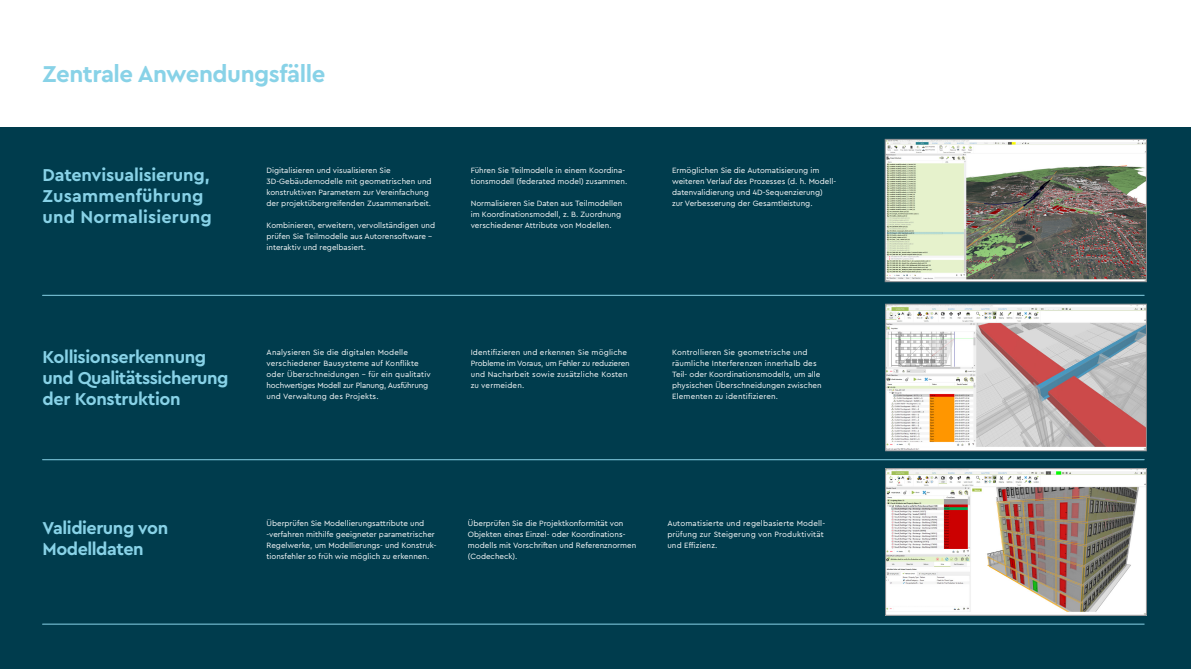
<style>
.page{position:relative;width:1191px;height:669px;background:#fff}
.page>*{position:absolute;margin:0;border:0;box-sizing:border-box;transform-origin:0 0}
.t1{font:700 24px "Cera Pro";letter-spacing:-.02em;color:#88d2e7}
.t2{font:700 18px/21px "Cera Pro";letter-spacing:-.02em;color:#88d2e7}
.t3{font:700 18px/21px "Cera Pro";letter-spacing:.01em;color:#88d2e7}
.t4{font:8px/11px "Cera Pro";color:#fff}
.t5{font:8px/11px "Cera Pro";letter-spacing:.02em;color:#fff}
</style>
<div class="page">
<div style="left:0;top:128px;width:1191px;height:541px;background:#003c4d"></div>
<img style="left:886px;top:141px;width:258px;height:139px">
<div style="left:884px;top:139px;width:262px;height:143px;border:1px solid #898b8e"></div>
<img style="left:887px;top:306px;width:257px;height:143px">
<div style="left:885px;top:304px;width:261px;height:147px;border:1px solid #898b8e"></div>
<img style="left:887px;top:470px;width:257px;height:144px">
<div style="left:885px;top:468px;width:261px;height:148px;border:1px solid #898b8e"></div>
<hr style="left:43px;top:624px;width:1101px;height:1px;background:#88d2e7">
<hr style="left:43px;top:459px;width:1101px;height:1px;background:#88d2e7">
<hr style="left:43px;top:295px;width:1101px;height:1px;background:#88d2e7">
<p class="t1" style="left:43px;top:58px;width:284px">Zentrale Anwendungsfälle</p>
<p class="t3" style="left:43px;top:163px;width:171px">Datenvisualisierung,<br>Zusammenführung und Normalisierung</p>
<p class="t4" style="left:266px;top:164px;width:167px">Digitalisieren und visualisieren Sie 3D-Gebäudemodelle mit geometrischen und konstruktiven Parametern zur Vereinfachung der projektübergreifenden Zusammenarbeit.</p>
<p class="t4" style="left:266px;top:219px;width:170px">Kombinieren, erweitern, vervollständigen und prüfen Sie Teilmodelle aus Autorensoftware – interaktiv und regelbasiert.</p>
<p class="t4" style="left:471px;top:164px;width:158px">Führen Sie Teilmodelle in einem Koordina&shy;tionsmodell (federated model) zusammen.</p>
<p class="t4" style="left:471px;top:197px;width:153px">Normalisieren Sie Daten aus Teilmodellen im Koordinationsmodell, z. B. Zuordnung verschiedener Attribute von Modellen.</p>
<p class="t4" style="left:672px;top:164px;width:166px">Ermöglichen Sie die Automatisierung im weiteren Verlauf des Prozesses (d. h. Modell&shy;datenvalidierung und 4D-Sequenzierung)<br>zur Verbesserung der Gesamtleistung.</p>
<p class="t2" style="left:43px;top:346px;width:187px">Kollisionserkennung und Qualitätssicherung der Konstruktion</p>
<p class="t5" style="left:266px;top:347px;width:166px">Analysieren Sie die digitalen Modelle verschiedener Bausysteme auf Konflikte oder Überschneidungen – für ein qualitativ hochwertiges Modell zur Planung, Ausführung und Verwaltung des Projekts.</p>
<p class="t5" style="left:471px;top:347px;width:160px">Identifizieren und erkennen Sie mögliche Probleme im Voraus, um Fehler zu reduzieren und Nacharbeit sowie zusätzliche Kosten zu vermeiden.</p>
<p class="t4" style="left:672px;top:347px;width:151px">Kontrollieren Sie geometrische und räumliche Interferenzen innerhalb des Teil- oder Koordinationsmodells, um alle physischen Überschneidungen zwischen Elementen zu identifizieren.</p>
<p class="t2" style="left:43px;top:517px;width:127px">Validierung von<br>Modelldaten</p>
<p class="t4" style="left:266px;top:518px;width:171px">Überprüfen Sie Modellierungsattribute und -verfahren mithilfe geeigneter parametrischer Regelwerke, um Modellierungs- und Konstruk&shy;tionsfehler so früh wie möglich zu erkennen.</p>
<p class="t4" style="left:468px;top:518px;width:170px">Überprüfen Sie die Projektkonformität von Objekten eines Einzel- oder Koordinations&shy;modells mit Vorschriften und Referenznormen (Codecheck).</p>
<p class="t5" style="left:667px;top:518px;width:159px">Automatisierte und regelbasierte Modell&shy;prüfung zur Steigerung von Produktivität und Effizienz.</p>
</div>
